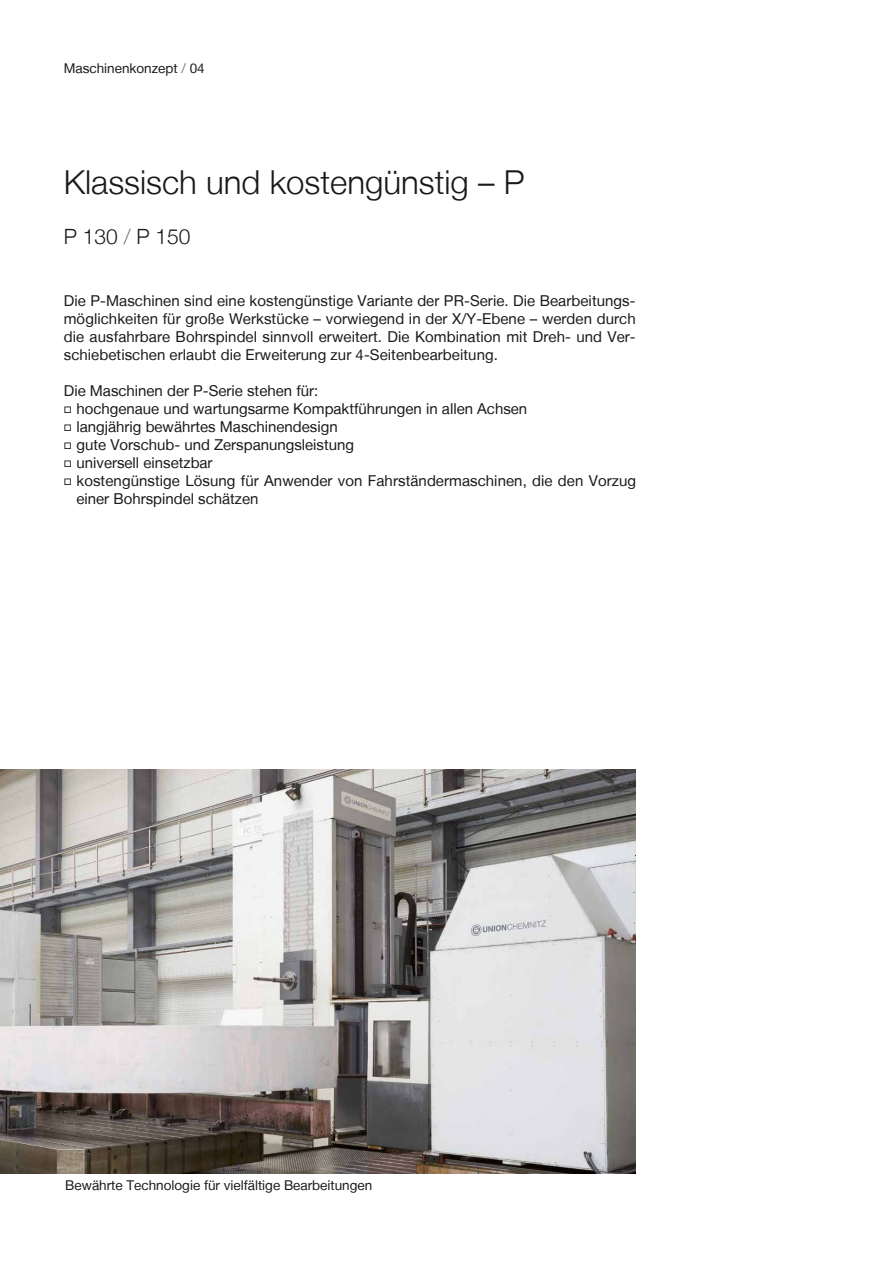
<style>
.page{position:relative;width:893px;height:1263px;background:#fff}
.page>*{position:absolute;margin:0;border:0;box-sizing:border-box;transform-origin:0 0}
.t1{font:300 33px "Helvetica Neue LT";color:#1a1a18}
.t2{font:300 21px "Helvetica Neue LT";color:#1a1a18}
.t3{font:15px/18px "Helvetica Neue LT";color:#1a1a18;text-align:justify}
.t4{font:13.5px "Helvetica Neue LT";color:#1a1a18}
.s1{color:#767676}
</style>
<div class="page">
<img style="left:0;top:770px;width:636px;height:404px">
<p class="t4" style="left:64px;top:61px;width:143px">Maschinenkonzept <span class="s1">/</span> 04</p>
<h1 class="t1" style="left:64px;top:162px;width:462px">Klassisch und kostengünstig – P</h1>
<h2 class="t2" style="left:64px;top:223px;width:128px">P 130 <span class="s1">/</span> P 150</h2>
<p class="t3" style="left:64px;top:291px;width:573px">Die P-Maschinen sind eine kostengünstige Variante der PR-Serie. Die Bearbeitungs&shy;möglichkeiten für große Werkstücke – vorwiegend in der X/Y-Ebene – werden durch die ausfahrbare Bohrspindel sinnvoll erweitert. Die Kombination mit Dreh- und Ver&shy;schiebetischen erlaubt die Erweiterung zur 4-Seitenbearbeitung.</p>
<p class="t3" style="left:64px;top:381px;width:256px">Die Maschinen der P-Serie stehen für:</p>
<p class="t3" style="left:64px;top:399px;width:465px">□ hochgenaue und wartungsarme Kompaktführungen in allen Achsen</p>
<p class="t3" style="left:64px;top:417px;width:275px">□ langjährig bewährtes Maschinendesign</p>
<p class="t3" style="left:64px;top:435px;width:292px">□ gute Vorschub- und Zerspanungsleistung</p>
<p class="t3" style="left:64px;top:453px;width:150px">□ universell einsetzbar</p>
<p class="t3" style="left:77px;top:471px;width:561px;text-indent:-13px">□ kostengünstige Lösung für Anwender von Fahrständermaschinen, die den Vorzug einer Bohrspindel schätzen</p>
<p class="t4" style="left:65px;top:1177px;width:308px">Bewährte Technologie für vielfältige Bearbeitungen</p>
</div>
